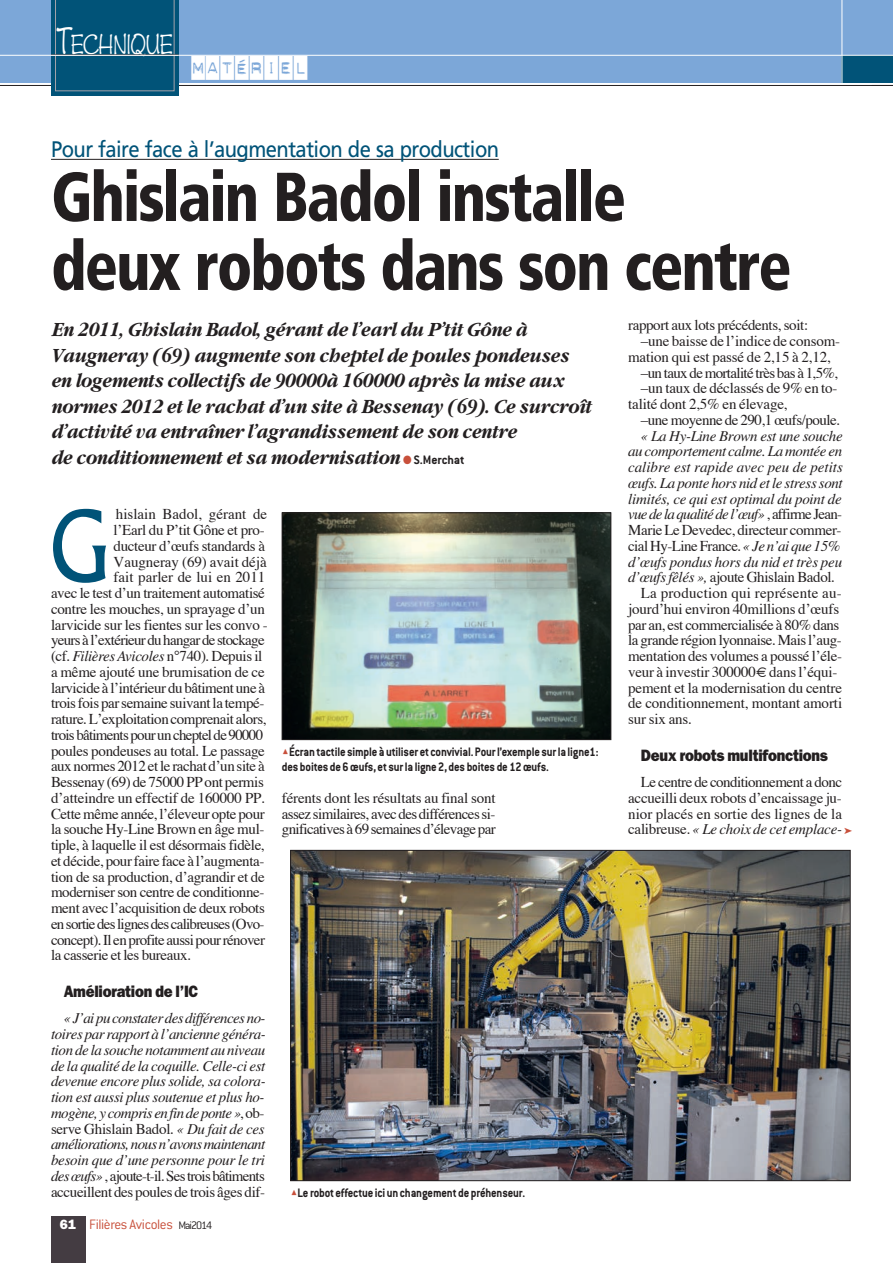
<style>
.page{position:relative;width:893px;height:1263px;background:#fff}
.page>*{position:absolute;margin:0;border:0;box-sizing:border-box;transform-origin:0 0}
.t1{font:96.9px "Albertus";color:#015378;scale:.8 1}
.t2{font:900 condensed 69px/69px "Frutiger";letter-spacing:-.03em;color:#231f20;scale:.9 1}
.t3{font:29.25px "Zipty Do Std";letter-spacing:-.015em;color:#fff;scale:.8 1}
.t4{font:24px "Dynamoe";letter-spacing:.04em;color:#fff}
.t5{font:22.5px "Frutiger";letter-spacing:-.03em;color:#015378;scale:.9 1}
.t6{font:italic 700 21px/25.5px "Garamond";letter-spacing:-.01em;color:#231f20;scale:.9 1}
.t7{font:800 16.5px "Franklin Gothic";letter-spacing:-.02em;color:#231f20;scale:.9 1}
.t8{font:15px/15.8px "Times";letter-spacing:-.025em;color:#231f20;text-align:justify}
.t9{font:italic 15px/15.8px "Times";letter-spacing:-.02em;color:#231f20;text-align:justify}
.t10{font:15px "Times";letter-spacing:-.05em;color:#231f20}
.t11{font:15px "Times";letter-spacing:-.005em;color:#231f20}
.t12{font:15px "Times";color:#231f20}
.t13{font:15px "Times";letter-spacing:-.045em;color:#231f20}
.t14{font:italic 15px "Times";letter-spacing:-.05em;color:#231f20}
.t15{font:italic 15px "Times";color:#231f20}
.t16{font:15px "Times";letter-spacing:.015em;color:#231f20}
.t17{font:300 15px "Conduit ITC";letter-spacing:-.025em;color:#c8503b}
.t18{font:700 13.5px/15.8px "Conduit ITC";letter-spacing:-.01em;color:#231f20;scale:.9 1}
.s1{font-size:39px}
.s2{color:#c8503b}
.s3{font-family:"Conduit ITC";font-style:normal;font-size:13.5px}
.s4{font-style:normal}
.s5{font-style:italic}
.s6{font-family:"Franklin Gothic";font-weight:800;font-size:13.5px;color:#fff}
.s7{font-size:12px;color:#231f20}
</style>
<div class="page">
<hr style="left:51px;top:159px;width:448px;height:1px;background:#231f20">
<div style="left:0;top:0;width:893px;height:83px;background:#7ca7d8"></div>
<div style="left:842px;top:55px;width:51px;height:28px;background:#015378"></div>
<hr style="left:842px;top:0;width:1px;height:83px;background:#fff">
<hr style="left:0;top:85px;width:893px;height:1px;background:#231f20">
<div style="left:51px;top:0;width:128px;height:96px;background:linear-gradient(to right,#015378,#015378)"></div>
<div style="left:55px;top:0;width:119px;height:91px;background:#015378"></div>
<hr style="left:0;top:55px;width:893px;height:1px;background:#fff">
<hr style="left:51px;top:54px;width:128px;height:1px;background:#231f20">
<div style="left:51px;top:1216px;width:34px;height:47px;background:#443c42"></div>
<img style="left:284px;top:515px;width:325px;height:223px">
<div style="left:282px;top:513px;width:329px;height:227px;border:1px solid #231f20"></div>
<img style="left:292px;top:852px;width:556px;height:327px">
<h3 class="t3" style="left:57px;top:27px;width:146px"><span class="s1">T</span>ECHNIQUE</h3>
<h3 class="t4" style="left:191px;top:56px;width:117px">MATÉRIEL</h3>
<h3 class="t5" style="left:51px;top:136px;width:499px">Pour faire face à l’augmentation de sa production</h3>
<h2 class="t2" style="left:51px;top:162px;width:824px">Ghislain Badol installe<br>deux robots dans son centre</h2>
<p class="t6" style="left:51px;top:317px;width:602px">En 2011, Ghislain Badol, gérant de l’earl du P’tit Gône à Vaugneray (69) augmente son cheptel de poules pondeuses en logements collectifs de 90000à 160000 après la mise aux normes 2012 et le rachat d’un site à Bessenay (69). Ce surcroît d’activité va entraîner l’agrandissement de son centre<br>de conditionnement et sa modernisation <span class="s2">●</span> <span class="s3">S.Merchat</span></p>
<p class="t8" style="left:628px;top:318px;width:182px">rapport aux lots précédents, soit:</p>
<p class="t8" style="left:641px;top:334px;width:201px">–une baisse de l’indice de consom-</p>
<p class="t8" style="left:628px;top:350px;width:204px">mation qui est passé de 2,15 à 2,12,</p>
<p class="t8" style="left:641px;top:365px;width:199px">–un taux de mortalité très bas à 1,5%,</p>
<p class="t8" style="left:641px;top:381px;width:198px">–un taux de déclassés de 9% en to-</p>
<p class="t8" style="left:628px;top:397px;width:161px">talité dont 2,5% en élevage,</p>
<p class="t8" style="left:641px;top:413px;width:201px">–une moyenne de 290,1 œufs/poule.</p>
<p class="t9" style="left:641px;top:428px;width:203px">« La Hy-Line Brown est une souche</p>
<p class="t9" style="left:628px;top:443px;width:216px">au comportement calme. La montée en</p>
<p class="t15" style="left:628px;top:459px;width:216px">calibre est rapide avec peu de petits</p>
<p class="t9" style="left:628px;top:475px;width:216px">œufs. La ponte hors nid et le stress sont</p>
<p class="t9" style="left:628px;top:491px;width:215px">limités, ce qui est optimal du point de</p>
<p class="t14" style="left:628px;top:506px;width:216px">vue de la qualité de l’œuf» <span class="s4">, affirme Jean-</span></p>
<p class="t8" style="left:628px;top:523px;width:215px">Marie Le Devedec, directeur commer-</p>
<p class="t8" style="left:628px;top:539px;width:214px">cial Hy-Line France. <span class="s5">« Je n’ai que 15%</span></p>
<p class="t9" style="left:628px;top:554px;width:216px">d’œufs pondus hors du nid et très peu</p>
<p class="t8" style="left:628px;top:570px;width:208px"><span class="s5">d’œufs fêlés »,</span> ajoute Ghislain Badol.</p>
<p class="t16" style="left:641px;top:584px;width:202px">La production qui représente au-</p>
<p class="t8" style="left:628px;top:602px;width:213px">jourd’hui environ 40millions d’œufs</p>
<p class="t8" style="left:628px;top:617px;width:213px">par an, est commercialisée à 80% dans</p>
<p class="t8" style="left:628px;top:633px;width:215px">la grande région lyonnaise. Mais l’aug-</p>
<p class="t8" style="left:628px;top:649px;width:215px">mentation des volumes a poussé l’éle-</p>
<p class="t8" style="left:628px;top:665px;width:211px">veur à investir 300000€ dans l’équi-</p>
<p class="t8" style="left:628px;top:680px;width:215px">pement et la modernisation du centre</p>
<p class="t11" style="left:628px;top:694px;width:216px">de conditionnement, montant amorti</p>
<p class="t8" style="left:628px;top:712px;width:65px">sur six ans.</p>
<p class="t7" style="left:641px;top:745px;width:209px">Deux robots multifonctions</p>
<p class="t8" style="left:628px;top:775px;width:216px;text-indent:13px">Le centre de conditionnement a donc accueilli deux robots d’encaissage ju&shy;nior placés en sortie des lignes de la calibreuse. <span class="s5">« Le choix de cet emplace-</span></p>
<h1 class="t1" style="left:51px;top:491px;width:74px">G</h1>
<p class="t12" style="left:116px;top:505px;width:153px">hislain Badol, gérant de</p>
<p class="t8" style="left:114px;top:523px;width:153px">l’Earl du P’tit Gône et pro-</p>
<p class="t8" style="left:114px;top:539px;width:153px">ducteur d’œufs standards à</p>
<p class="t11" style="left:114px;top:552px;width:155px">Vaugneray (69) avait déjà</p>
<p class="t12" style="left:114px;top:568px;width:153px">fait parler de lui en 2011</p>
<p class="t8" style="left:51px;top:586px;width:215px">avec le test d’un traitement automatisé</p>
<p class="t8" style="left:51px;top:602px;width:215px">contre les mouches, un sprayage d’un</p>
<p class="t8" style="left:51px;top:617px;width:218px">larvicide sur les fientes sur les convo -</p>
<p class="t13" style="left:51px;top:631px;width:215px">yeurs à l’extérieur du hangar de stockage</p>
<p class="t8" style="left:51px;top:649px;width:213px">(cf. <span class="s5">Filières Avicoles</span> n°740). Depuis il</p>
<p class="t8" style="left:51px;top:665px;width:215px">a même ajouté une brumisation de ce</p>
<p class="t8" style="left:51px;top:680px;width:216px">larvicide à l’intérieur du bâtiment une à</p>
<p class="t8" style="left:51px;top:696px;width:215px">trois fois par semaine suivant la tempé-</p>
<p class="t8" style="left:51px;top:712px;width:217px">rature. L’exploitation comprenait alors,</p>
<p class="t10" style="left:51px;top:725px;width:214px">trois bâtiments pour un cheptel de 90000</p>
<p class="t8" style="left:51px;top:743px;width:215px">poules pondeuses au total. Le passage</p>
<p class="t8" style="left:51px;top:759px;width:215px">aux normes 2012 et le rachat d’un site à</p>
<p class="t8" style="left:51px;top:775px;width:214px">Bessenay (69) de 75000 PP ont permis</p>
<p class="t8" style="left:51px;top:791px;width:216px">d’atteindre un effectif de 160000 PP.</p>
<p class="t8" style="left:51px;top:806px;width:215px">Cette même année, l’éleveur opte pour</p>
<p class="t8" style="left:51px;top:822px;width:215px">la souche Hy-Line Brown en âge mul-</p>
<p class="t8" style="left:51px;top:838px;width:215px">tiple, à laquelle il est désormais fidèle,</p>
<p class="t8" style="left:51px;top:854px;width:215px">et décide, pour faire face à l’augmenta-</p>
<p class="t8" style="left:51px;top:869px;width:215px">tion de sa production, d’agrandir et de</p>
<p class="t8" style="left:51px;top:885px;width:215px">moderniser son centre de conditionne-</p>
<p class="t8" style="left:51px;top:901px;width:215px">ment avec l’acquisition de deux robots</p>
<p class="t10" style="left:51px;top:914px;width:215px">en sortie des lignes des calibreuses (Ovo-</p>
<p class="t8" style="left:51px;top:932px;width:215px">concept). Il en profite aussi pour rénover</p>
<p class="t8" style="left:51px;top:948px;width:142px">la casserie et les bureaux.</p>
<p class="t7" style="left:64px;top:981px;width:151px">Amélioration de l’IC</p>
<p class="t9" style="left:51px;top:1010px;width:216px;text-indent:13px">« J’ai pu constater des différences no&shy;toires par rapport à l’ancienne généra&shy;tion de la souche notamment au niveau de la qualité de la coquille. Celle-ci est devenue encore plus solide, sa colora&shy;tion est aussi plus soutenue et plus ho&shy;mogène, y compris en fin de ponte »<span class="s4">, ob&shy;serve Ghislain Badol.</span> « Du fait de ces améliorations, nous n’avons maintenant besoin que d’une personne pour le tri des œufs»<span class="s4">, ajoute-t-il. Ses trois bâtiments accueillent des poules de trois âges dif-</span></p>
<p class="t18" style="left:282px;top:743px;width:353px;text-indent:7px">Écran tactile simple à utiliser et convivial. Pour l’exemple sur la ligne1: des boites de 6 œufs, et sur la ligne 2, des boites de 12 œufs.</p>
<p class="t8" style="left:282px;top:791px;width:215px">férents dont les résultats au final sont assez similaires, avec des différences si&shy;gnificatives à 69 semaines d’élevage par</p>
<p class="t18" style="left:298px;top:1184px;width:255px">Le robot effectue ici un changement de préhenseur.</p>
<p class="t17" style="left:60px;top:1216px;width:154px"><span class="s6">61</span> Filières Avicoles <span class="s7">Mai2014</span></p>
</div>
